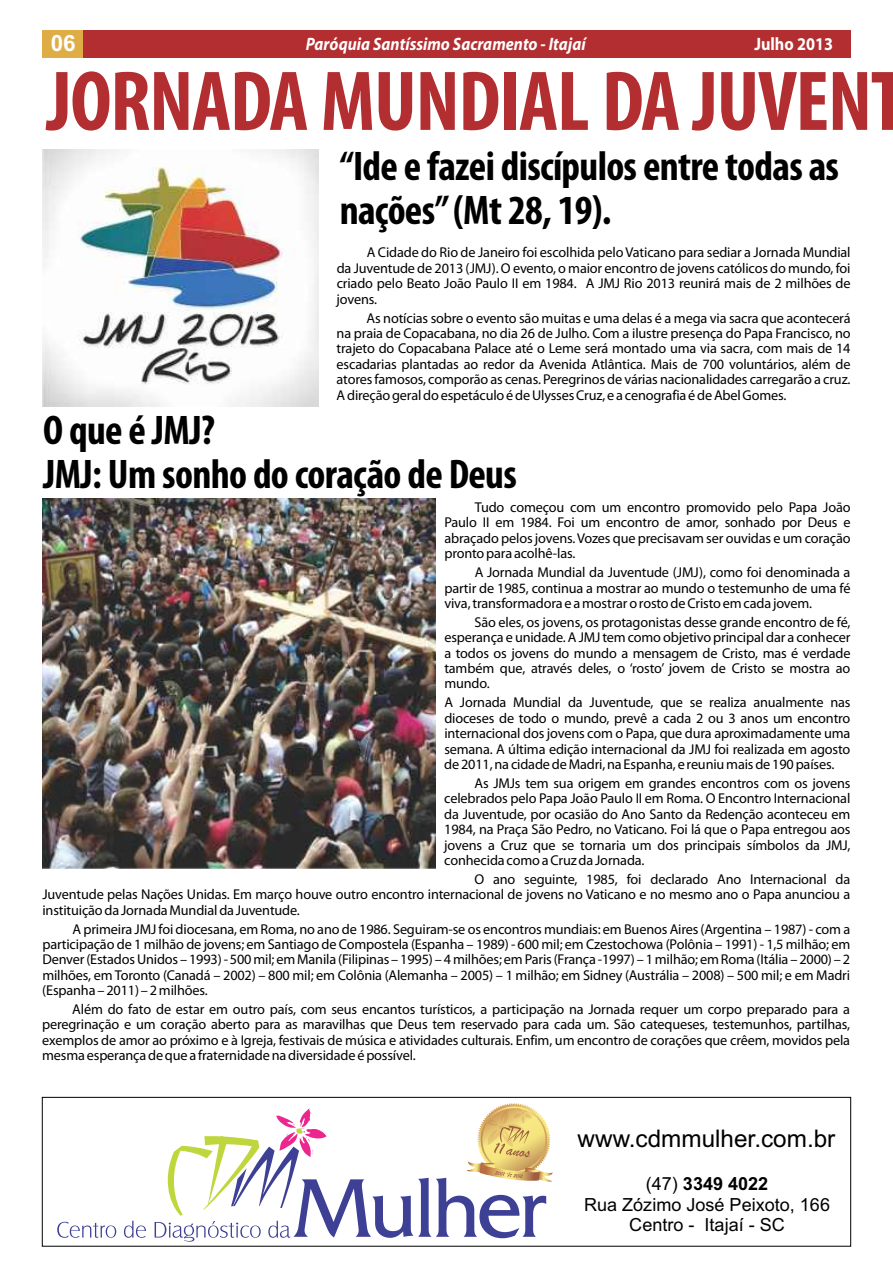
<style>
.page{position:relative;width:893px;height:1276px;background:#fff}
.page>*{position:absolute;margin:0;border:0;box-sizing:border-box;transform-origin:0 0}
.t1{font:700 condensed 85.65px "Myriad Pro";letter-spacing:-.015em;color:#b32e30}
.t2{font:700 condensed 41.55px/44px "Myriad Pro";letter-spacing:-.015em;color:#000}
.t3{font:24.3px "Arial";color:#000}
.t4{font:700 22.5px "Arial";color:#fff}
.t5{font:18px/20.2px "Arial";color:#000;text-align:center}
.t6{font:italic 700 18px "Myriad Pro";color:#fff;scale:.9 1}
.t7{font:700 18px "Myriad Pro";color:#fff;scale:.9 1}
.t8{font:14.25px/15.5px "Myriad Pro";letter-spacing:-.01em;color:#000;text-align:justify}
.s1{font-weight:700}
</style>
<div class="page">
<div style="left:42px;top:30px;width:809px;height:27px;background:#b32e30"></div>
<div style="left:42px;top:30px;width:41px;height:27px;background:#dead45"></div>
<img style="left:43px;top:498px;width:393px;height:370px">
<img style="left:43px;top:150px;width:275px;height:256px">
<svg style="left:41px;top:1096px;width:810px;height:151px"></svg>
<svg style="left:57px;top:1103px;width:496px;height:138px"></svg>
<h3 class="t4" style="left:51px;top:35px;width:27px">06</h3>
<p class="t6" style="left:306px;top:36px;width:312px">Paróquia Santíssimo Sacramento - Itajaí</p>
<p class="t7" style="left:754px;top:36px;width:89px">Julho 2013</p>
<h1 class="t1" style="left:46px;top:66px;width:859px">JORNADA MUNDIAL DA JUVENT</h1>
<h2 class="t2" style="left:340px;top:147px;width:501px">“Ide e fazei discípulos entre todas as nações”(Mt 28, 19).</h2>
<p class="t8" style="left:337px;top:246px;width:515px;text-indent:30px">A Cidade do Rio de Janeiro foi escolhida pelo Vaticano para sediar a Jornada Mundial da Juventude de 2013 (JMJ). O evento, o maior encontro de jovens católicos do mundo, foi criado pelo Beato João Paulo II em 1984. A JMJ Rio 2013 reunirá mais de 2 milhões de jovens.</p>
<p class="t8" style="left:337px;top:311px;width:515px;text-indent:30px">As notícias sobre o evento são muitas e uma delas é a mega via sacra que acontecerá na praia de Copacabana, no dia 26 de Julho. Com a ilustre presença do Papa Francisco, no trajeto do Copacabana Palace até o Leme será montado uma via sacra, com mais de 14 escadarias plantadas ao redor da Avenida Atlântica. Mais de 700 voluntários, além de atores famosos, comporão as cenas. Peregrinos de várias nacionalidades carregarão a cruz.<br>A direção geral do espetáculo é de Ulysses Cruz, e a cenografia é de Abel Gomes.</p>
<h2 class="t2" style="left:43px;top:411px;width:475px">O que é JMJ?<br>JMJ: Um sonho do coração de Deus</h2>
<p class="t8" style="left:444px;top:501px;width:408px;text-indent:30px">Tudo começou com um encontro promovido pelo Papa João Paulo II em 1984. Foi um encontro de amor, sonhado por Deus e abraçado pelos jovens. Vozes que precisavam ser ouvidas e um coração pronto para acolhê-las.</p>
<p class="t8" style="left:444px;top:566px;width:408px;text-indent:30px">A Jornada Mundial da Juventude (JMJ), como foi denominada a partir de 1985, continua a mostrar ao mundo o testemunho de uma fé viva, transformadora e a mostrar o rosto de Cristo em cada jovem.</p>
<p class="t8" style="left:444px;top:615px;width:408px;text-indent:30px">São eles, os jovens, os protagonistas desse grande encontro de fé, esperança e unidade. A JMJ tem como objetivo principal dar a conhecer a todos os jovens do mundo a mensagem de Cristo, mas é verdade também que, através deles, o ‘rosto’ jovem de Cristo se mostra ao mundo.</p>
<p class="t8" style="left:444px;top:696px;width:408px">A Jornada Mundial da Juventude, que se realiza anualmente nas dioceses de todo o mundo, prevê a cada 2 ou 3 anos um encontro internacional dos jovens com o Papa, que dura aproximadamente uma semana. A última edição internacional da JMJ foi realizada em agosto de 2011, na cidade de Madri, na Espanha, e reuniu mais de 190 países.</p>
<p class="t8" style="left:444px;top:776px;width:408px;text-indent:30px">As JMJs tem sua origem em grandes encontros com os jovens celebrados pelo Papa João Paulo II em Roma. O Encontro Internacional da Juventude, por ocasião do Ano Santo da Redenção aconteceu em 1984, na Praça São Pedro, no Vaticano. Foi lá que o Papa entregou aos jovens a Cruz que se tornaria um dos principais símbolos da JMJ, conhecida como a Cruz da Jornada.</p>
<p class="t8" style="left:42px;top:872px;width:809px;text-indent:432px">O ano seguinte, 1985, foi declarado Ano Internacional da Juventude pelas Nações Unidas. Em março houve outro encontro internacional de jovens no Vaticano e no mesmo ano o Papa anunciou a instituição da Jornada Mundial da Juventude.</p>
<p class="t8" style="left:42px;top:922px;width:809px;text-indent:30px">A primeira JMJ foi diocesana, em Roma, no ano de 1986. Seguiram-se os encontros mundiais: em Buenos Aires (Argentina – 1987) - com a participação de 1 milhão de jovens; em Santiago de Compostela (Espanha – 1989) - 600 mil; em Czestochowa (Polônia – 1991) - 1,5 milhão; em Denver (Estados Unidos – 1993) - 500 mil; em Manila (Filipinas – 1995) – 4 milhões; em Paris (França -1997) – 1 milhão; em Roma (Itália – 2000) – 2 milhões, em Toronto (Canadá – 2002) – 800 mil; em Colônia (Alemanha – 2005) – 1 milhão; em Sidney (Austrália – 2008) – 500 mil; e em Madri (Espanha – 2011) – 2 milhões.</p>
<p class="t8" style="left:42px;top:1002px;width:809px;text-indent:30px">Além do fato de estar em outro país, com seus encantos turísticos, a participação na Jornada requer um corpo preparado para a peregrinação e um coração aberto para as maravilhas que Deus tem reservado para cada um. São catequeses, testemunhos, partilhas, exemplos de amor ao próximo e à Igreja, festivais de música e atividades culturais. Enfim, um encontro de corações que crêem, movidos pela mesma esperança de que a fraternidade na diversidade é possível.</p>
<h3 class="t3" style="left:578px;top:1129px;width:259px">www.cdmmulher.com.br</h3>
<p class="t5" style="left:584px;top:1175px;width:247px">(47) <span class="s1">3349 4022<br></span>Rua Zózimo José Peixoto, 166<br>Centro - Itajaí - SC</p>
</div>
